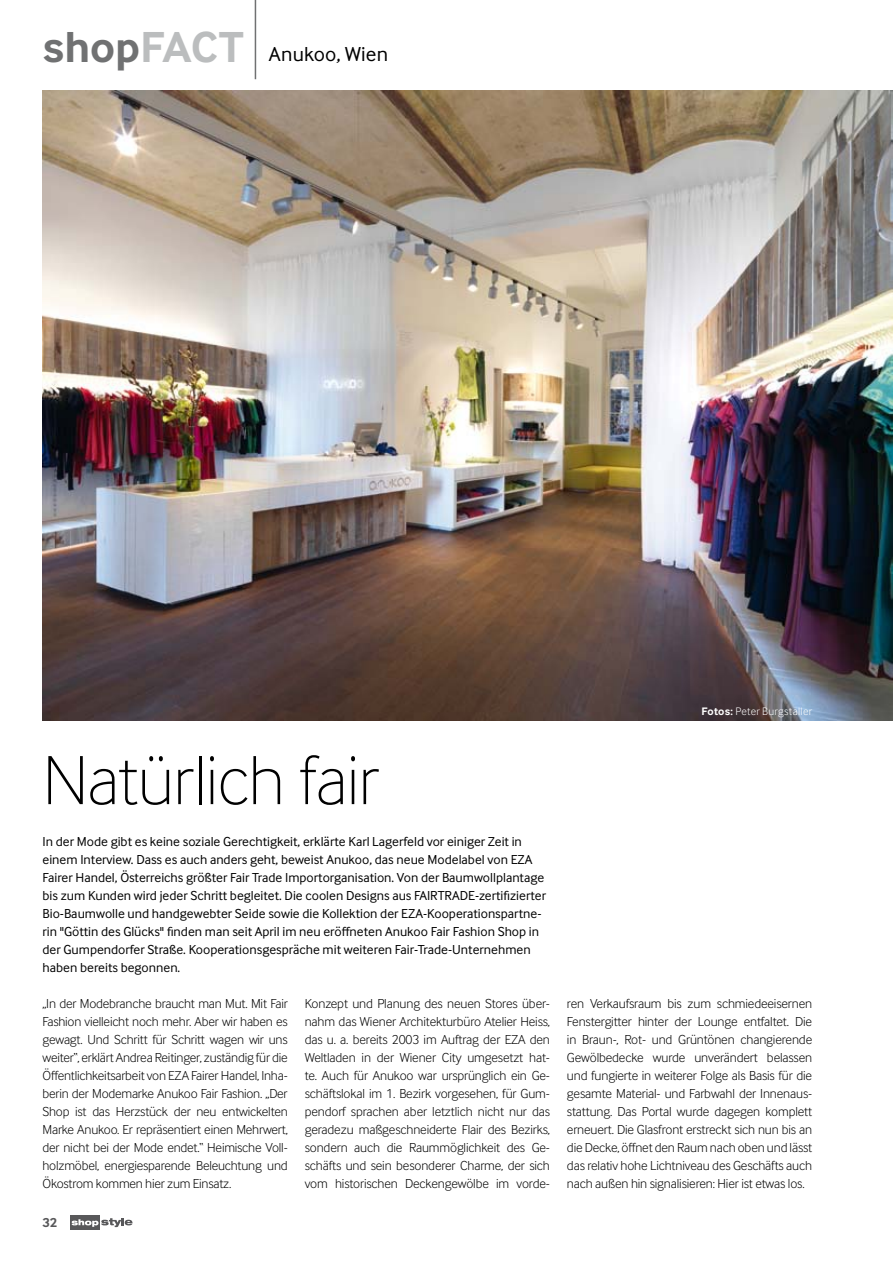
<style>
.page{position:relative;width:893px;height:1263px;background:#fff}
.page>*{position:absolute;margin:0;border:0;box-sizing:border-box;transform-origin:0 0}
.t1{font:100 72px "Inter Face Typo";letter-spacing:-.01em;color:#000}
.t2{font:21px "Inter Face Typo";letter-spacing:.005em;color:#000}
.t3{font:300 13.5px/18px "Inter Face Typo";letter-spacing:-.01em;color:#000;text-align:justify}
.t4{font:13.5px/18px "Inter Face Typo";color:#000}
.t5{font:700 13.5px "Inter Face Typo";color:#58585a}
.t6{font:300 11.25px "Inter Face Typo";letter-spacing:.025em;color:#fff}
.s1{font-weight:700;font-size:45px;color:#707172}
.s2{font-weight:700;font-size:45px;color:#bbbdbe}
.s3{font-weight:700}
</style>
<div class="page">
<div style="left:70px;top:1215px;width:30px;height:14px;background:#58585a"></div>
<svg style="left:72px;top:1218px;width:61px;height:9px"></svg>
<img style="left:43px;top:90px;width:850px;height:630px">
<hr style="left:255px;top:0;width:1px;height:79px;background:#707172">
<h2 class="t2" style="left:43px;top:42px;width:347px"><span class="s1">shop</span><span class="s2">FACT</span> Anukoo, Wien</h2>
<p class="t6" style="left:701px;top:705px;width:112px"><span class="s3">Fotos:</span> Peter Burgstaller</p>
<h1 class="t1" style="left:43px;top:739px;width:338px">Natürlich fair</h1>
<p class="t4" style="left:43px;top:832px;width:505px">In der Mode gibt es keine soziale Gerechtigkeit, erklärte Karl Lagerfeld vor einiger Zeit in einem Interview. Dass es auch anders geht, beweist Anukoo, das neue Modelabel von EZA Fairer Handel, Österreichs größter Fair Trade Importorganisation. Von der Baumwollplantage bis zum Kunden wird jeder Schritt begleitet. Die coolen Designs aus FAIRTRADE-zertifizierter Bio-Baumwolle und handgewebter Seide sowie die Kollektion der EZA-Kooperationspartne&shy;rin "Göttin des Glücks" finden man seit April im neu eröffneten Anukoo Fair Fashion Shop in der Gumpendorfer Straße. Kooperationsgespräche mit weiteren Fair-Trade-Unternehmen haben bereits begonnen.</p>
<p class="t3" style="left:43px;top:994px;width:247px">„In der Modebranche braucht man Mut. Mit Fair Fashion vielleicht noch mehr. Aber wir haben es gewagt. Und Schritt für Schritt wagen wir uns weiter“, erklärt Andrea Reitinger, zuständig für die Öffentlichkeitsarbeit von EZA Fairer Handel, Inha&shy;berin der Modemarke Anukoo Fair Fashion. „Der Shop ist das Herzstück der neu entwickelten Marke Anukoo. Er repräsentiert einen Mehrwert, der nicht bei der Mode endet.“ Heimische Voll&shy;holzmöbel, energiesparende Beleuchtung und Ökostrom kommen hier zum Einsatz.</p>
<p class="t3" style="left:567px;top:994px;width:247px">ren Verkaufsraum bis zum schmiedeeisernen Fenstergitter hinter der Lounge entfaltet. Die in Braun-, Rot- und Grüntönen changierende Gewölbedecke wurde unverändert belassen und fungierte in weiterer Folge als Basis für die gesamte Material- und Farbwahl der Innenaus&shy;stattung. Das Portal wurde dagegen komplett erneuert. Die Glasfront erstreckt sich nun bis an die Decke, öffnet den Raum nach oben und lässt das relativ hohe Lichtniveau des Geschäfts auch nach außen hin signalisieren: Hier ist etwas los.</p>
<p class="t3" style="left:305px;top:994px;width:247px">Konzept und Planung des neuen Stores über&shy;nahm das Wiener Architekturbüro Atelier Heiss, das u. a. bereits 2003 im Auftrag der EZA den Weltladen in der Wiener City umgesetzt hat&shy;te. Auch für Anukoo war ursprünglich ein Ge&shy;schäftslokal im 1. Bezirk vorgesehen, für Gum&shy;pendorf sprachen aber letztlich nicht nur das geradezu maßgeschneiderte Flair des Bezirks, sondern auch die Raummöglichkeit des Ge&shy;schäfts und sein besonderer Charme, der sich vom historischen Deckengewölbe im vorde-</p>
<p class="t5" style="left:43px;top:1215px;width:16px">32</p>
</div>
